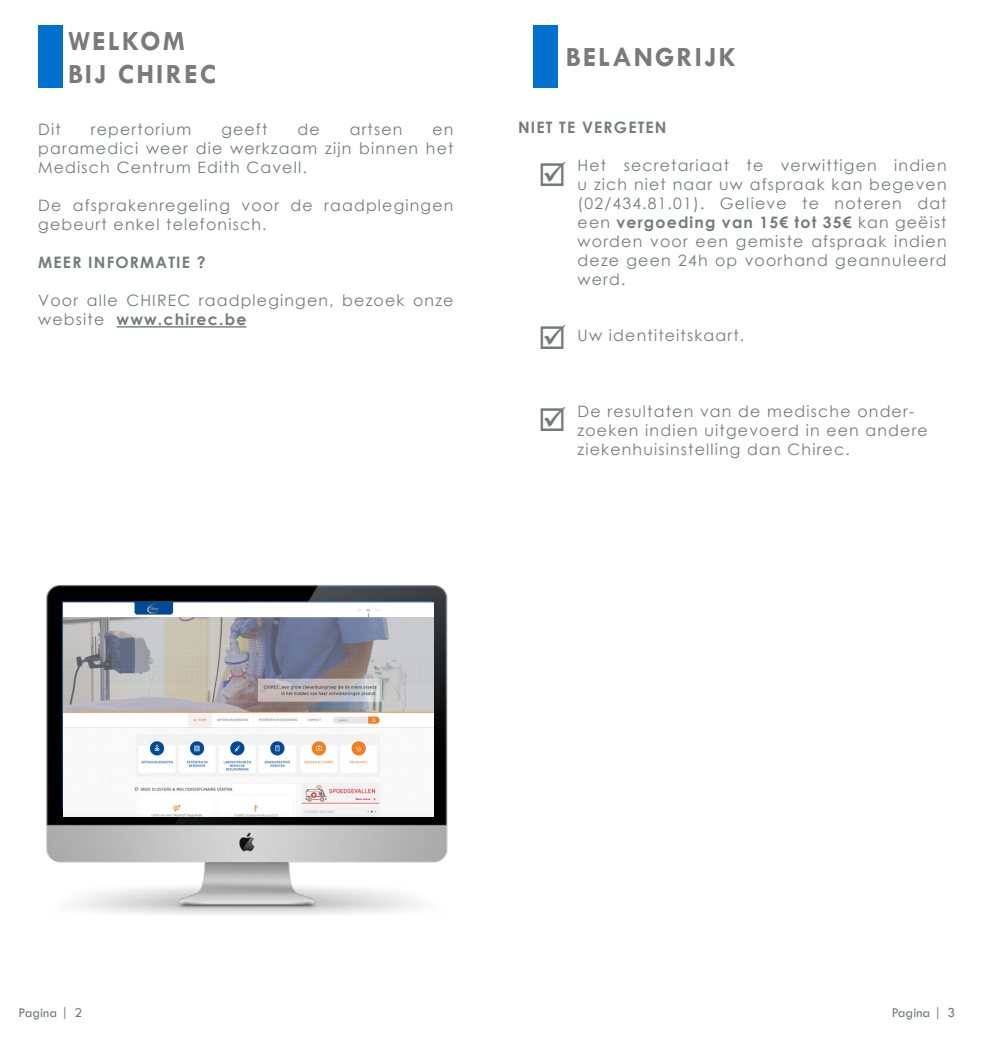
<style>
.page{position:relative;width:993px;height:1042px;background:#fff}
.page>*{position:absolute;margin:0;border:0;box-sizing:border-box;transform-origin:0 0}
.t1{font:700 28px/33.6px "Tw Cen";letter-spacing:.075em;color:#7a7a7a}
.t2{font:15.75px/18.9px "Century Gothic";letter-spacing:.075em;color:#777a7b}
.t3{font:700 15.75px "Century Gothic";letter-spacing:.075em;color:#777a7b}
.t4{font:14px "Tw Cen";color:#777a7b}
.s1{font-weight:700}
.s2{color:#fff}
</style>
<div class="page">
<div style="left:38px;top:25px;width:25px;height:63px;background:#0070ce"></div>
<hr style="left:116px;top:326px;width:130px;height:1px;background:#777a7b">
<img style="left:46px;top:585px;width:402px;height:329px">
<img style="left:63px;top:603px;width:370px;height:213px">
<div style="left:533px;top:25px;width:25px;height:62px;background:#0070ce"></div>
<h1 class="t1" style="left:68px;top:23px;width:149px">WELKOM<br>BIJ CHIREC</h1>
<p class="t2" style="left:38px;top:119px;width:24px">Dit</p>
<p class="t2" style="left:91px;top:119px;width:102px">repertorium</p>
<p class="t2" style="left:221px;top:119px;width:48px">geeft</p>
<p class="t2" style="left:297px;top:119px;width:24px">de</p>
<p class="t2" style="left:349px;top:119px;width:54px">artsen</p>
<p class="t2" style="left:38px;top:119px;width:416px;text-align:justify;text-indent:394px">en paramedici weer die werkzaam zijn binnen het Medisch Centrum Edith Cavell.</p>
<p class="t2" style="left:38px;top:196px;width:416px">De afsprakenregeling voor de raadplegingen gebeurt enkel telefonisch.</p>
<p class="t3" style="left:38px;top:250px;width:169px">MEER INFORMATIE ?</p>
<p class="t2" style="left:38px;top:291px;width:416px">Voor alle CHIREC raadplegingen, bezoek onze website <span class="s1">www.chirec.be</span></p>
<h1 class="t1" style="left:565px;top:40px;width:172px">BELANGRIJK</h1>
<p class="t3" style="left:518px;top:116px;width:150px">NIET TE VERGETEN</p>
<p class="t2" style="left:577px;top:156px;width:370px;text-align:justify">Het secretariaat te verwittigen indien u zich niet naar uw afspraak kan begeven (02/434.81.01). Gelieve te noteren dat een <span class="s1">vergoeding van 15€ tot 35€</span> kan geëist worden voor een gemiste afspraak indien deze geen 24h op voorhand geannuleerd werd.</p>
<p class="t2" style="left:577px;top:326px;width:168px">Uw identiteitskaart.</p>
<p class="t2" style="left:577px;top:401px;width:351px">De resultaten van de medische onder&shy;zoeken indien uitgevoerd in een andere ziekenhuisinstelling dan Chirec.</p>
<p class="t4" style="left:19px;top:1004px;width:65px">Pagina <span class="s2">|</span> 2</p>
<p class="t4" style="left:891px;top:1004px;width:65px">Pagina <span class="s2">|</span> 3</p>
</div>
